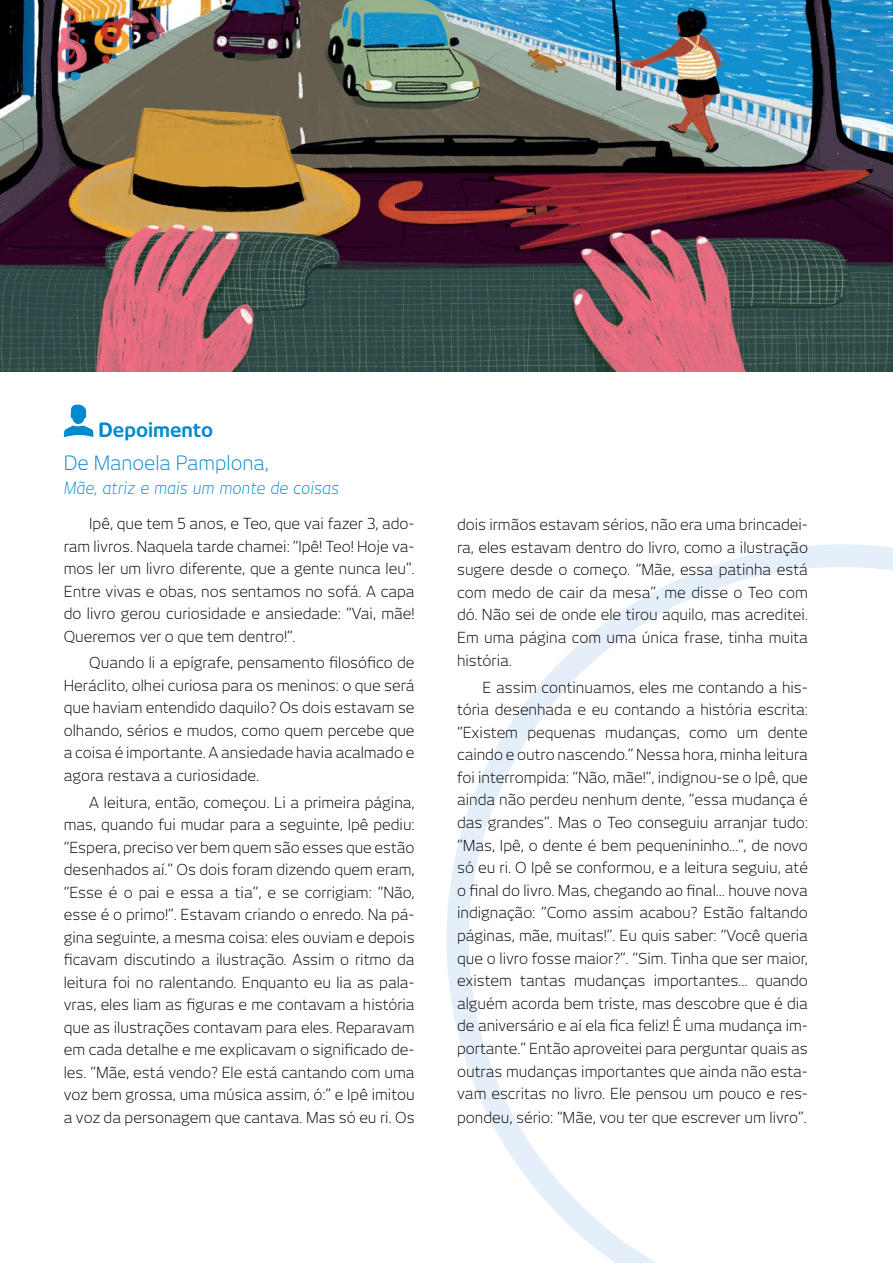
<style>
.page{position:relative;width:893px;height:1263px;background:#fff}
.page>*{position:absolute;margin:0;border:0;box-sizing:border-box;transform-origin:0 0}
.t1{font:300 19.5px "New June";color:#0089cf}
.t2{font:700 19.5px "New June";color:#0089cf}
.t3{font:italic 300 16.5px "New June";color:#0089cf}
.t4{font:300 15px/22.6px "New June";color:#000;text-align:justify}
</style>
<div class="page">
<svg style="left:446px;top:544px;width:447px;height:719px"></svg>
<svg style="left:64px;top:404px;width:29px;height:33px"></svg>
<img style="left:0;top:0;width:893px;height:372px">
<h1 class="t2" style="left:99px;top:419px;width:116px">Depoimento</h1>
<h1 class="t1" style="left:64px;top:451px;width:206px">De Manoela Pamplona,</h1>
<p class="t3" style="left:64px;top:478px;width:277px">Mãe, atriz e mais um monte de coisas</p>
<p class="t4" style="left:64px;top:512px;width:352px;text-indent:26px">Ipê, que tem 5 anos, e Teo, que vai fazer 3, ado&shy;ram livros. Naquela tarde chamei: “Ipê! Teo! Hoje va&shy;mos ler um livro diferente, que a gente nunca leu”.<br>Entre vivas e obas, nos sentamos no sofá. A capa do livro gerou curiosidade e ansiedade: “Vai, mãe!<br>Queremos ver o que tem dentro!”.</p>
<p class="t4" style="left:64px;top:651px;width:352px;text-indent:26px">Quando li a epígrafe, pensamento filosófico de Heráclito, olhei curiosa para os meninos: o que será que haviam entendido daquilo? Os dois estavam se olhando, sérios e mudos, como quem percebe que a coisa é importante. A ansiedade havia acalmado e agora restava a curiosidade.</p>
<p class="t4" style="left:64px;top:791px;width:352px;text-indent:26px">A leitura, então, começou. Li a primeira página, mas, quando fui mudar para a seguinte, Ipê pediu: “Espera, preciso ver bem quem são esses que estão desenhados aí.” Os dois foram dizendo quem eram, “Esse é o pai e essa a tia”, e se corrigiam: “Não, esse é o primo!”. Estavam criando o enredo. Na pá&shy;gina seguinte, a mesma coisa: eles ouviam e depois ficavam discutindo a ilustração. Assim o ritmo da leitura foi no ralentando. Enquanto eu lia as pala&shy;vras, eles liam as figuras e me contavam a história que as ilustrações contavam para eles. Reparavam em cada detalhe e me explicavam o significado de&shy;les. “Mãe, está vendo? Ele está cantando com uma voz bem grossa, uma música assim, ó:” e Ipê imitou a voz da personagem que cantava. Mas só eu ri. Os</p>
<p class="t4" style="left:457px;top:513px;width:352px">dois irmãos estavam sérios, não era uma brincadei&shy;ra, eles estavam dentro do livro, como a ilustração sugere desde o começo. “Mãe, essa patinha está com medo de cair da mesa”, me disse o Teo com dó. Não sei de onde ele tirou aquilo, mas acreditei.<br>Em uma página com uma única frase, tinha muita história.</p>
<p class="t4" style="left:457px;top:675px;width:352px;text-indent:26px">E assim continuamos, eles me contando a his&shy;tória desenhada e eu contando a história escrita: “Existem pequenas mudanças, como um dente caindo e outro nascendo.” Nessa hora, minha leitura foi interrompida: “Não, mãe!”, indignou-se o Ipê, que ainda não perdeu nenhum dente, “essa mudança é das grandes”. Mas o Teo conseguiu arranjar tudo: “Mas, Ipê, o dente é bem pequenininho...”, de novo só eu ri. O Ipê se conformou, e a leitura seguiu, até o final do livro. Mas, chegando ao final... houve nova indignação: “Como assim acabou? Estão faltando páginas, mãe, muitas!”. Eu quis saber: “Você queria que o livro fosse maior?”. “Sim. Tinha que ser maior, existem tantas mudanças importantes... quando alguém acorda bem triste, mas descobre que é dia de aniversário e aí ela fica feliz! É uma mudança im&shy;portante.” Então aproveitei para perguntar quais as outras mudanças importantes que ainda não esta&shy;vam escritas no livro. Ele pensou um pouco e res&shy;pondeu, sério: “Mãe, vou ter que escrever um livro”.</p>
</div>
